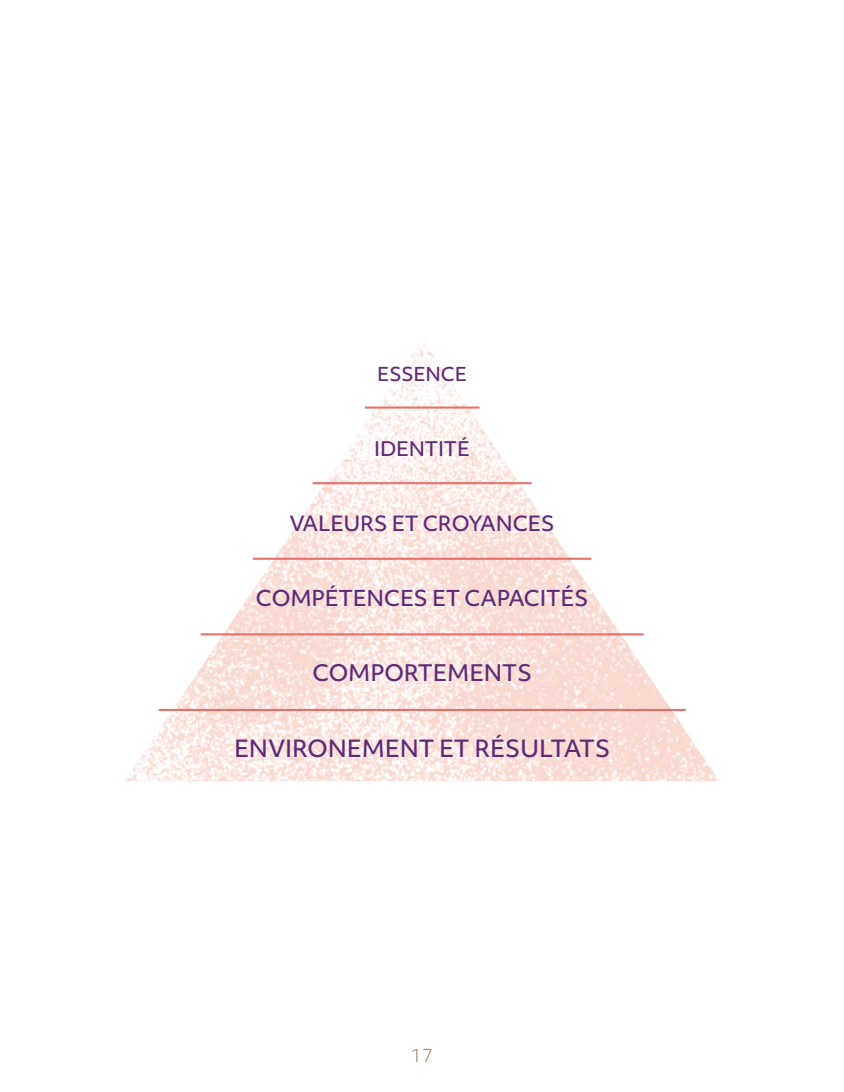
<style>
.page{position:relative;width:844px;height:1092px;background:#fff}
.page>*{position:absolute;margin:0;border:0;box-sizing:border-box;transform-origin:0 0}
.t1{font:500 22.75px "Objektiv Mk 3";letter-spacing:-.01em;color:#5f2a78}
.t2{font:500 21.88px "Objektiv Mk 3";letter-spacing:-.01em;color:#5f2a78}
.t3{font:500 21px "Objektiv Mk 3";letter-spacing:-.01em;color:#5f2a78}
.t4{font:500 20.12px "Objektiv Mk 3";letter-spacing:-.01em;color:#5f2a78}
.t5{font:500 19.25px "Objektiv Mk 3";letter-spacing:-.01em;color:#5f2a78}
.t6{font:500 18.38px "Objektiv Mk 3";letter-spacing:-.01em;color:#5f2a78}
.t7{font:300 17.5px "Objektiv Mk 3";color:#997f6d}
</style>
<div class="page">
<img style="left:125px;top:343px;width:594px;height:438px">
<svg style="left:365px;top:406px;width:114px;height:2px"></svg>
<svg style="left:201px;top:633px;width:442px;height:2px"></svg>
<svg style="left:312px;top:481px;width:219px;height:3px"></svg>
<svg style="left:159px;top:708px;width:526px;height:3px;background:#ec938c"></svg>
<svg style="left:253px;top:557px;width:338px;height:3px"></svg>
<p class="t6" style="left:377px;top:361px;width:91px">ESSENCE</p>
<p class="t5" style="left:374px;top:435px;width:97px">IDENTITÉ</p>
<p class="t4" style="left:289px;top:509px;width:266px">VALEURS ET CROYANCES</p>
<p class="t3" style="left:256px;top:583px;width:334px">COMPÉTENCES ET CAPACITÉS</p>
<p class="t2" style="left:312px;top:658px;width:221px">COMPORTEMENTS</p>
<p class="t1" style="left:234px;top:732px;width:377px">ENVIRONEMENT ET RÉSULTATS</p>
<p class="t7" style="left:411px;top:1043px;width:24px">17</p>
</div>
